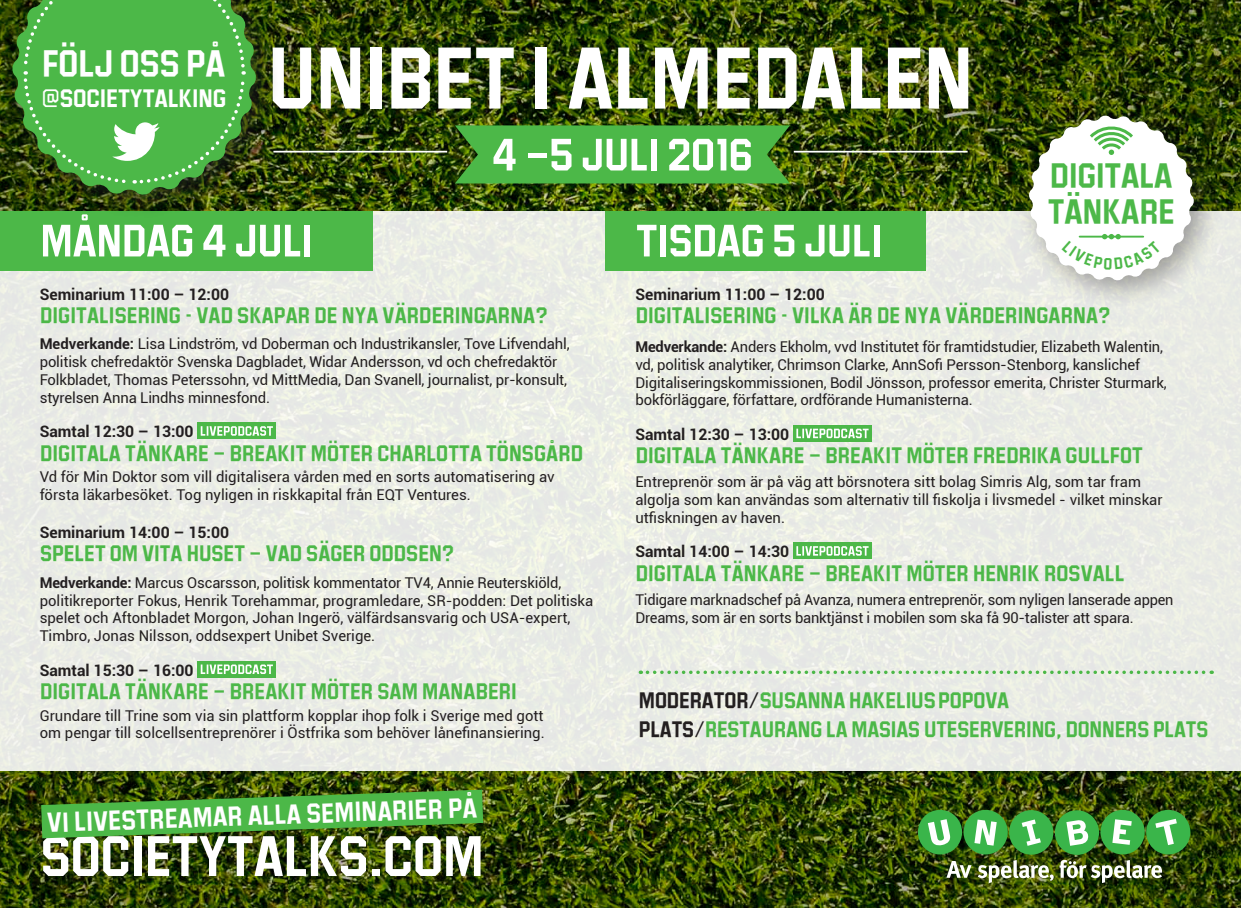
<style>
.page{position:relative;width:1241px;height:908px;background:#fff}
.page>*{position:absolute;margin:0;border:0;box-sizing:border-box;transform-origin:0 0}
.t1{font:101.15px "Unibet Pro Superstar Edit";letter-spacing:-.03em;color:#fff}
.t2{font:65.98px "Unibet Pro Superstar Edit";letter-spacing:-.03em;color:#fff}
.t3{font:52.5px "Unibet Pro Superstar Edit";letter-spacing:-.03em;color:#fff}
.t4{font:43.75px "Unibet Pro Superstar Edit";letter-spacing:-.03em;color:#fff}
.t5{font:40.43px/36.4px "Unibet Pro Superstar Edit";letter-spacing:-.03em;color:#4cb848}
.t6{font:32.02px "Unibet Pro Superstar Edit";color:#fff}
.t7{font:29.4px "Unibet Pro Superstar Edit";letter-spacing:-.03em;color:#fff}
.Allmänt_styckeformat{font:26.25px "Unibet Pro Superstar Edit";letter-spacing:-.02em;color:#4cb848}
.Allmänt_styckeformat-2{font:700 15.75px "Roboto";color:#231f20}
.Allmänt_styckeformat-3{font:14.88px/17.8px "Roboto";letter-spacing:-.01em;color:#231f20}
.s1{font-weight:700}
.s2{color:#231f20}
</style>
<div class="page">
<img style="left:0;top:0;width:1240px;height:908px">
<img style="left:917px;top:810px;width:273px;height:73px">
<div style="left:0;top:211px;width:1240px;height:559px;background:#eaece5"></div>
<div style="left:197px;top:423px;width:79px;height:16px;background:#4cb848"></div>
<svg style="left:201px;top:426px;width:72px;height:10px"></svg>
<div style="left:197px;top:661px;width:79px;height:16px;background:#4cb848"></div>
<svg style="left:201px;top:664px;width:72px;height:10px"></svg>
<div style="left:793px;top:425px;width:78px;height:17px;background:linear-gradient(to right,#4cb848,#4cb848)"></div>
<svg style="left:796px;top:429px;width:72px;height:9px"></svg>
<div style="left:793px;top:543px;width:78px;height:16px;background:#4cb848"></div>
<svg style="left:796px;top:546px;width:72px;height:10px"></svg>
<div style="left:0;top:211px;width:372px;height:59px;background:#4cb848"></div>
<div style="left:605px;top:211px;width:320px;height:59px;background:#4cb848"></div>
<div style="left:1013px;top:101px;width:211px;height:210px;background:#231f20;opacity:.4"></div>
<svg style="left:647px;top:670px;width:564px;height:4px"></svg>
<svg style="left:41px;top:789px;width:442px;height:49px;background:#449333"></svg>
<svg style="left:455px;top:125px;width:334px;height:58px;background:#4ab043"></svg>
<hr style="left:273px;top:151px;width:174px;height:2px;background:#fff">
<hr style="left:793px;top:151px;width:174px;height:2px;background:#fff">
<div style="left:2px;top:0;width:278px;height:219px;background:#231f20;opacity:.6"></div>
<img style="left:11px;top:0;width:246px;height:196px">
<svg style="left:22px;top:0;width:225px;height:185px;background:#50ae49"></svg>
<svg style="left:1028px;top:115px;width:166px;height:166px"></svg>
<p class="t4" style="left:42px;top:42px;width:186px">FÖLJ OSS PÅ</p>
<p class="t7" style="left:41px;top:83px;width:187px">@SOCIETYTALKING</p>
<p class="t1" style="left:266px;top:27px;width:709px">UNIBET I ALMEDALEN</p>
<p class="t3" style="left:491px;top:128px;width:264px">4 –5 JULI 2016</p>
<p class="t3" style="left:40px;top:214px;width:275px">MÅNDAG 4 JULI</p>
<p class="t3" style="left:635px;top:214px;width:249px">TISDAG 5 JULI</p>
<p class="t5" style="left:1047px;top:157px;width:129px">DIGITALA<br>TÄNKARE</p>
<p class="Allmänt_styckeformat-2" style="left:40px;top:283px;width:191px">Seminarium 11:00 – 12:00</p>
<p class="Allmänt_styckeformat" style="left:40px;top:302px;width:510px">DIGITALISERING - VAD SKAPAR DE NYA VÄRDERINGARNA?</p>
<p class="Allmänt_styckeformat-3" style="left:40px;top:335px;width:531px"><span class="s1">Medverkande:</span> Lisa Lindström, vd Doberman och Industrikansler, Tove Lifvendahl, politisk chefredaktör Svenska Dagbladet, Widar Andersson, vd och chefredaktör Folkbladet, Thomas Peterssohn, vd MittMedia, Dan Svanell, journalist, pr-konsult, styrelsen Anna Lindhs minnesfond.</p>
<p class="Allmänt_styckeformat-2" style="left:40px;top:421px;width:155px">Samtal 12:30 – 13:00</p>
<p class="Allmänt_styckeformat" style="left:40px;top:440px;width:545px">DIGITALA TÄNKARE – BREAKIT MÖTER CHARLOTTA TÖNSGÅRD</p>
<p class="Allmänt_styckeformat-3" style="left:40px;top:467px;width:516px">Vd för Min Doktor som vill digitalisera vården med en sorts automatisering av första läkarbesöket. Tog nyligen in riskkapital från EQT Ventures.</p>
<p class="Allmänt_styckeformat-2" style="left:40px;top:521px;width:191px">Seminarium 14:00 – 15:00</p>
<p class="Allmänt_styckeformat" style="left:40px;top:540px;width:416px">SPELET OM VITA HUSET – VAD SÄGER ODDSEN?</p>
<p class="Allmänt_styckeformat-3" style="left:40px;top:573px;width:555px"><span class="s1">Medverkande:</span> Marcus Oscarsson, politisk kommentator TV4, Annie Reuterskiöld, politikreporter Fokus, Henrik Torehammar, programledare, SR-podden: Det politiska spelet och Aftonbladet Morgon, Johan Ingerö, välfärdsansvarig och USA-expert, Timbro, Jonas Nilsson, oddsexpert Unibet Sverige.</p>
<p class="Allmänt_styckeformat-2" style="left:40px;top:659px;width:155px">Samtal 15:30 – 16:00</p>
<p class="Allmänt_styckeformat" style="left:40px;top:678px;width:479px">DIGITALA TÄNKARE – BREAKIT MÖTER SAM MANABERI</p>
<p class="Allmänt_styckeformat-3" style="left:40px;top:706px;width:506px">Grundare till Trine som via sin plattform kopplar ihop folk i Sverige med gott om pengar till solcellsentreprenörer i Östfrika som behöver lånefinansiering.</p>
<p class="t6" style="left:46px;top:806px;width:432px;rotate:-2deg">VI LIVESTREAMAR ALLA SEMINARIER PÅ</p>
<p class="t2" style="left:40px;top:823px;width:446px">SOCIETYTALKS.COM</p>
<p class="Allmänt_styckeformat-2" style="left:635px;top:283px;width:191px">Seminarium 11:00 – 12:00</p>
<p class="Allmänt_styckeformat" style="left:635px;top:302px;width:477px">DIGITALISERING - VILKA ÄR DE NYA VÄRDERINGARNA?</p>
<p class="Allmänt_styckeformat-3" style="left:635px;top:337px;width:532px"><span class="s1">Medverkande:</span> Anders Ekholm, vvd Institutet för framtidstudier, Elizabeth Walentin, vd, politisk analytiker, Chrimson Clarke, AnnSofi Persson-Stenborg, kanslichef Digitaliseringskommissionen, Bodil Jönsson, professor emerita, Christer Sturmark, bokförläggare, författare, ordförande Humanisterna.</p>
<p class="Allmänt_styckeformat-2" style="left:635px;top:423px;width:155px">Samtal 12:30 – 13:00</p>
<p class="Allmänt_styckeformat" style="left:635px;top:442px;width:509px">DIGITALA TÄNKARE – BREAKIT MÖTER FREDRIKA GULLFOT</p>
<p class="Allmänt_styckeformat-3" style="left:635px;top:472px;width:528px">Entreprenör som är på väg att börsnotera sitt bolag Simris Alg, som tar fram algolja som kan användas som alternativ till fiskolja i livsmedel - vilket minskar utfiskningen av haven.</p>
<p class="Allmänt_styckeformat-2" style="left:635px;top:541px;width:155px">Samtal 14:00 – 14:30</p>
<p class="Allmänt_styckeformat" style="left:635px;top:560px;width:491px">DIGITALA TÄNKARE – BREAKIT MÖTER HENRIK ROSVALL</p>
<p class="Allmänt_styckeformat-3" style="left:635px;top:590px;width:539px">Tidigare marknadschef på Avanza, numera entreprenör, som nyligen lanserade appen<br>Dreams, som är en sorts banktjänst i mobilen som ska få 90-talister att spara.</p>
<p class="Allmänt_styckeformat" style="left:638px;top:687px;width:372px"><span class="s2">MODERATOR/</span>SUSANNA HAKELIUSPOPOVA</p>
<p class="Allmänt_styckeformat" style="left:638px;top:716px;width:571px"><span class="s2">PLATS/</span>RESTAURANG LA MASIAS UTESERVERING, DONNERS PLATS</p>
</div>
